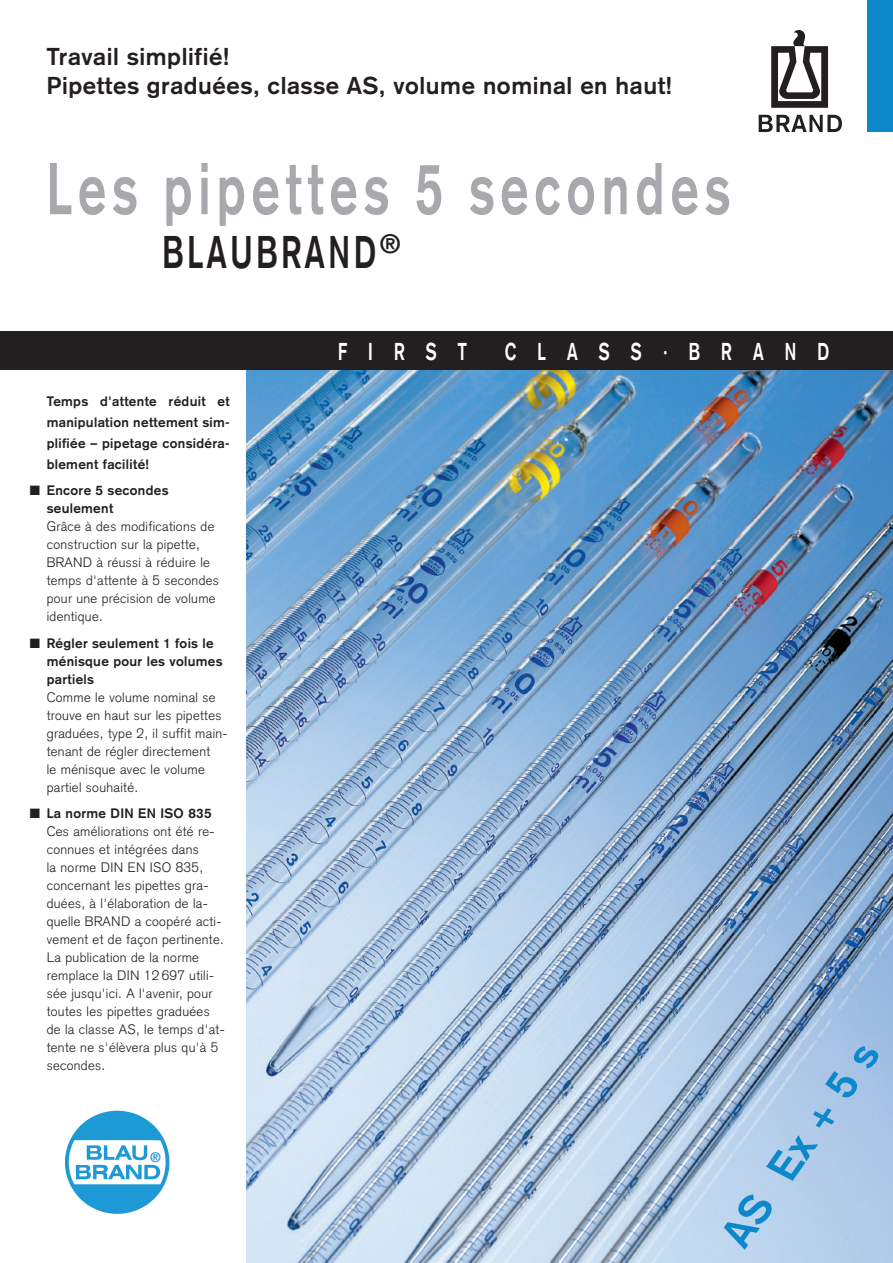
<style>
.page{position:relative;width:893px;height:1263px;background:#fff}
.page>*{position:absolute;margin:0;border:0;box-sizing:border-box;transform-origin:0 0}
.t1{font:700 72px "Akzidenz Grotesk";letter-spacing:.12em;color:#a8a9ad;scale:.7 1}
.t2{font:700 45px "Akzidenz Grotesk";letter-spacing:.12em;color:#231f20;scale:.7 1}
.t3{font:700 42px "Akzidenz Grotesk";color:#0c88cb}
.t4{font:700 24px/28.8px "Akzidenz Grotesk";letter-spacing:.025em;color:#231f20}
.t5{font:700 24px "Akzidenz Grotesk";letter-spacing:1.26em;color:#fff;scale:.7 1}
.t6{font:300 13.5px/18px "Akzidenz Grotesk";letter-spacing:.025em;color:#231f20}
.t7{font:700 13.5px/21px "Akzidenz Grotesk";letter-spacing:.025em;color:#231f20}
.t8{font:700 13.5px "Akzidenz Grotesk";color:#1d99d6}
.s1{font-weight:700}
</style>
<div class="page">
<img style="left:247px;top:370px;width:646px;height:893px">
<div style="left:867px;top:0;width:26px;height:132px;background:#0c88cb"></div>
<div style="left:0;top:332px;width:893px;height:38px;background:#231f20"></div>
<img style="left:65px;top:1110px;width:105px;height:104px">
<svg style="left:759px;top:115px;width:83px;height:17px"></svg>
<svg style="left:771px;top:30px;width:57px;height:78px"></svg>
<h3 class="t4" style="left:47px;top:42px;width:627px">Travail simplifié!<br>Pipettes graduées, classe AS, volume nominal en haut!</h3>
<h1 class="t1" style="left:47px;top:146px;width:977px">Les pipettes 5 secondes</h1>
<h2 class="t2" style="left:163px;top:225px;width:342px">BLAUBRAND<sup>®</sup></h2>
<p class="t7" style="left:47px;top:391px;width:184px;text-align:justify">Temps d'attente réduit et manipulation nettement sim&shy;plifiée – pipetage considéra&shy;blement facilité!</p>
<p class="t7" style="left:47px;top:482px;width:123px;line-height:18px;text-indent:-17px">■ Encore 5 secondes seulement</p>
<p class="t6" style="left:47px;top:518px;width:174px">Grâce à des modifications de construction sur la pipette,<br>BRAND à réussi à réduire le temps d'attente à 5 secondes pour une précision de volume identique.</p>
<p class="t7" style="left:47px;top:634px;width:177px;line-height:18px;text-indent:-17px">■ Régler seulement 1 fois le ménisque pour les volumes partiels</p>
<p class="t6" style="left:47px;top:688px;width:182px">Comme le volume nominal se trouve en haut sur les pipettes graduées, type 2, il suffit main&shy;tenant de régler directement<br>le ménisque avec le volume partiel souhaité.</p>
<p class="t6" style="left:47px;top:805px;width:179px;text-indent:-17px">■ <span class="s1">La norme DIN EN ISO 835<br></span>Ces améliorations ont été re&shy;connues et intégrées dans<br>la norme DIN EN ISO 835, concernant les pipettes gra&shy;duées, à l'élaboration de la&shy;quelle BRAND a coopéré acti&shy;vement et de façon pertinente.<br>La publication de la norme remplace la DIN 12 697 utili&shy;sée jusqu'ici. A l'avenir, pour toutes les pipettes graduées de la classe AS, le temps d'at&shy;tente ne s'élèvera plus qu'à 5 secondes.</p>
<p class="t8" style="left:150px;top:1149px;width:12px">®</p>
<h3 class="t5" style="left:338px;top:337px;width:186px">FIRST</h3>
<h3 class="t5" style="left:505px;top:337px;width:465px">CLASS·BRAND</h3>
<h3 class="t3" style="left:712px;top:1227px;width:241px;rotate:-55deg">AS Ex + 5 s</h3>
</div>
